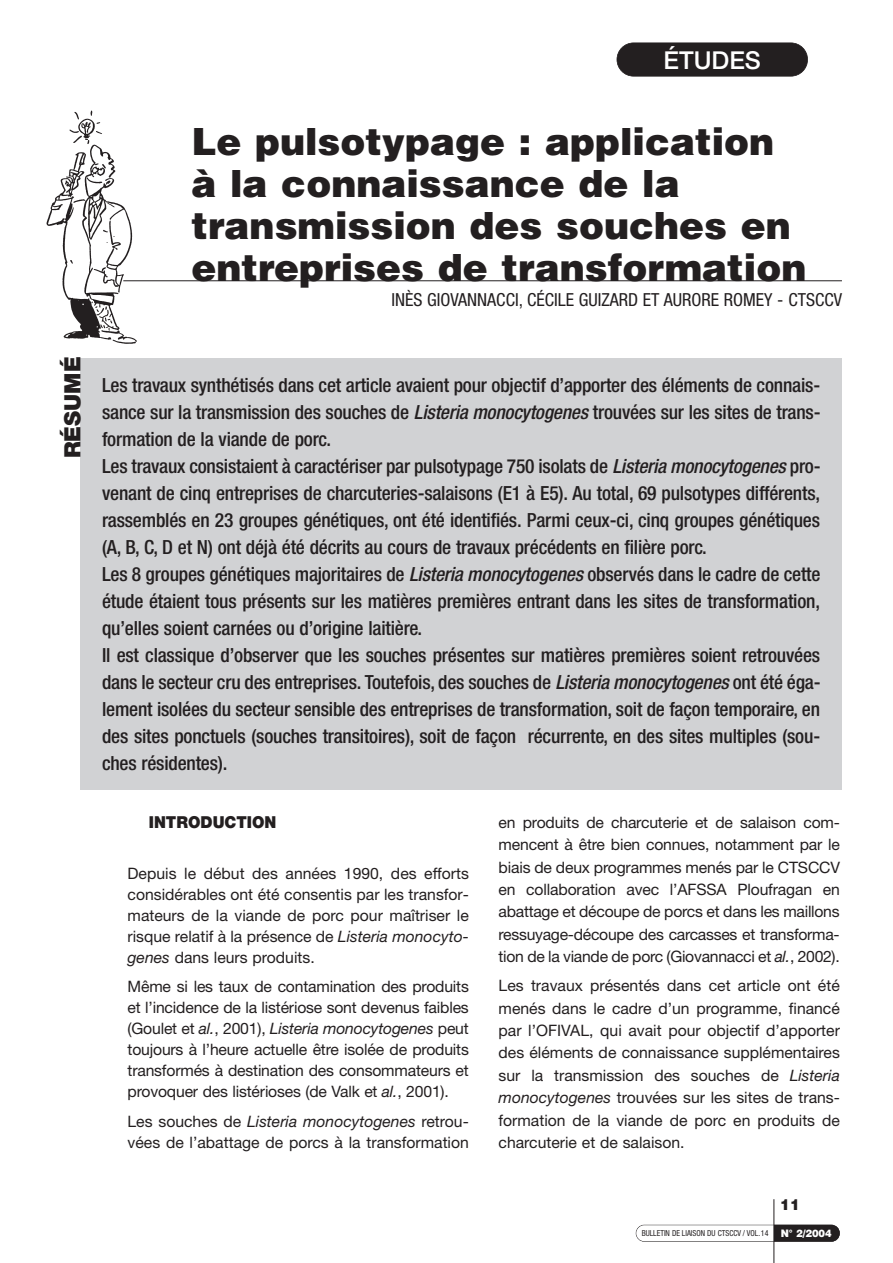
<style>
.page{position:relative;width:893px;height:1263px;background:#fff}
.page>*{position:absolute;margin:0;border:0;box-sizing:border-box;transform-origin:0 0}
.t1{font:900 37.5px/42px "Helvetica";color:#231f20}
.t2{font:500 24.75px "Helvetica Neue";color:#fff}
.t3{font:900 22.5px "Helvetica Neue";color:#231f20}
.t4{font:500 condensed 19.5px/27px "Helvetica Neue";letter-spacing:-.01em;color:#231f20}
.t5{font:condensed 18px "Helvetica Neue";color:#231f20}
.t6{font:900 16.5px "Helvetica Neue";color:#231f20;scale:.95 1}
.t7{font:15.75px/22.4px "Helvetica Neue";color:#231f20;text-align:justify}
.t8{font:900 15px "Helvetica";color:#231f20}
.t9{font:condensed 8.25px "Helvetica Neue";color:#231f20;scale:.95 1}
.s1{font-style:italic}
.s2{font-family:"Helvetica";font-weight:900;font-stretch:normal;font-size:10.35px;color:#fff}
</style>
<div class="page">
<svg style="left:775px;top:1225px;width:65px;height:17px"></svg>
<div style="left:617px;top:43px;width:190px;height:33px;background:#231f20;border-radius:17px"></div>
<div style="left:617px;top:43px;width:191px;height:34px;border:2px solid #231f20;border-radius:17px"></div>
<hr style="left:774px;top:1199px;width:1px;height:64px;background:#231f20">
<div style="left:636px;top:1225px;width:204px;height:17px;border:1px solid #231f20;border-radius:9px"></div>
<hr style="left:123px;top:280px;width:719px;height:1px;background:#231f20">
<div style="left:81px;top:358px;width:761px;height:432px;background:#d1d2d4"></div>
<img style="left:46px;top:110px;width:103px;height:234px">
<h2 class="t2" style="left:664px;top:51px;width:99px">ÉTUDES</h2>
<h3 class="t3" style="left:64px;top:458px;width:103px;rotate:-90deg">RÉSUMÉ</h3>
<h1 class="t1" style="left:191px;top:121px;width:616px">Le pulsotypage : application à la connaissance de la transmission des souches en entreprises de transformation</h1>
<p class="t5" style="left:392px;top:293px;width:452px">INÈS GIOVANNACCI, CÉCILE GUIZARD ET AURORE ROMEY - CTSCCV</p>
<p class="t4" style="left:102px;top:373px;width:720px">Les travaux synthétisés dans cet article avaient pour objectif d’apporter des éléments de connais&shy;sance sur la transmission des souches de <span class="s1">Listeria monocytogenes</span> trouvées sur les sites de trans&shy;formation de la viande de porc.<br>Les travaux consistaient à caractériser par pulsotypage 750 isolats de <span class="s1">Listeria monocytogenes</span> pro&shy;venant de cinq entreprises de charcuteries-salaisons (E1 à E5). Au total, 69 pulsotypes différents, rassemblés en 23 groupes génétiques, ont été identifiés. Parmi ceux-ci, cinq groupes génétiques (A, B, C, D et N) ont déjà été décrits au cours de travaux précédents en filière porc.<br>Les 8 groupes génétiques majoritaires de <span class="s1">Listeria monocytogenes</span> observés dans le cadre de cette étude étaient tous présents sur les matières premières entrant dans les sites de transformation, qu’elles soient carnées ou d’origine laitière.<br>Il est classique d’observer que les souches présentes sur matières premières soient retrouvées dans le secteur cru des entreprises. Toutefois, des souches de <span class="s1">Listeria monocytogenes</span> ont été éga&shy;lement isolées du secteur sensible des entreprises de transformation, soit de façon temporaire, en des sites ponctuels (souches transitoires), soit de façon récurrente, en des sites multiples (sou&shy;ches résidentes).</p>
<p class="t6" style="left:149px;top:816px;width:136px">INTRODUCTION</p>
<p class="t7" style="left:128px;top:864px;width:343px;line-height:21px">Depuis le début des années 1990, des efforts considérables ont été consentis par les transfor&shy;mateurs de la viande de porc pour maîtriser le risque relatif à la présence de <span class="s1">Listeria monocyto&shy;genes</span> dans leurs produits.</p>
<p class="t7" style="left:128px;top:978px;width:343px;line-height:21px">Même si les taux de contamination des produits et l’incidence de la listériose sont devenus faibles (Goulet et <span class="s1">al.</span>, 2001), <span class="s1">Listeria monocytogenes</span> peut toujours à l’heure actuelle être isolée de produits transformés à destination des consommateurs et provoquer des listérioses (de Valk et <span class="s1">al.</span>, 2001).</p>
<p class="t7" style="left:128px;top:1112px;width:343px;line-height:21px">Les souches de <span class="s1">Listeria monocytogenes</span> retrou&shy;vées de l’abattage de porcs à la transformation</p>
<p class="t7" style="left:499px;top:812px;width:343px">en produits de charcuterie et de salaison com&shy;mencent à être bien connues, notamment par le biais de deux programmes menés par le CTSCCV en collaboration avec l’AFSSA Ploufragan en abattage et découpe de porcs et dans les maillons ressuyage-découpe des carcasses et transforma&shy;tion de la viande de porc (Giovannacci et <span class="s1">al.</span>, 2002).</p>
<p class="t7" style="left:499px;top:976px;width:343px">Les travaux présentés dans cet article ont été menés dans le cadre d’un programme, financé par l’OFIVAL, qui avait pour objectif d’apporter des éléments de connaissance supplémentaires sur la transmission des souches de <span class="s1">Listeria monocytogenes</span> trouvées sur les sites de trans&shy;formation de la viande de porc en produits de charcuterie et de salaison.</p>
<p class="t8" style="left:780px;top:1196px;width:22px">11</p>
<p class="t9" style="left:642px;top:1230px;width:202px">BULLETIN DE LIAISON DU CTSCCV / VOL.14 <span class="s2">N° 2/2004</span></p>
</div>
